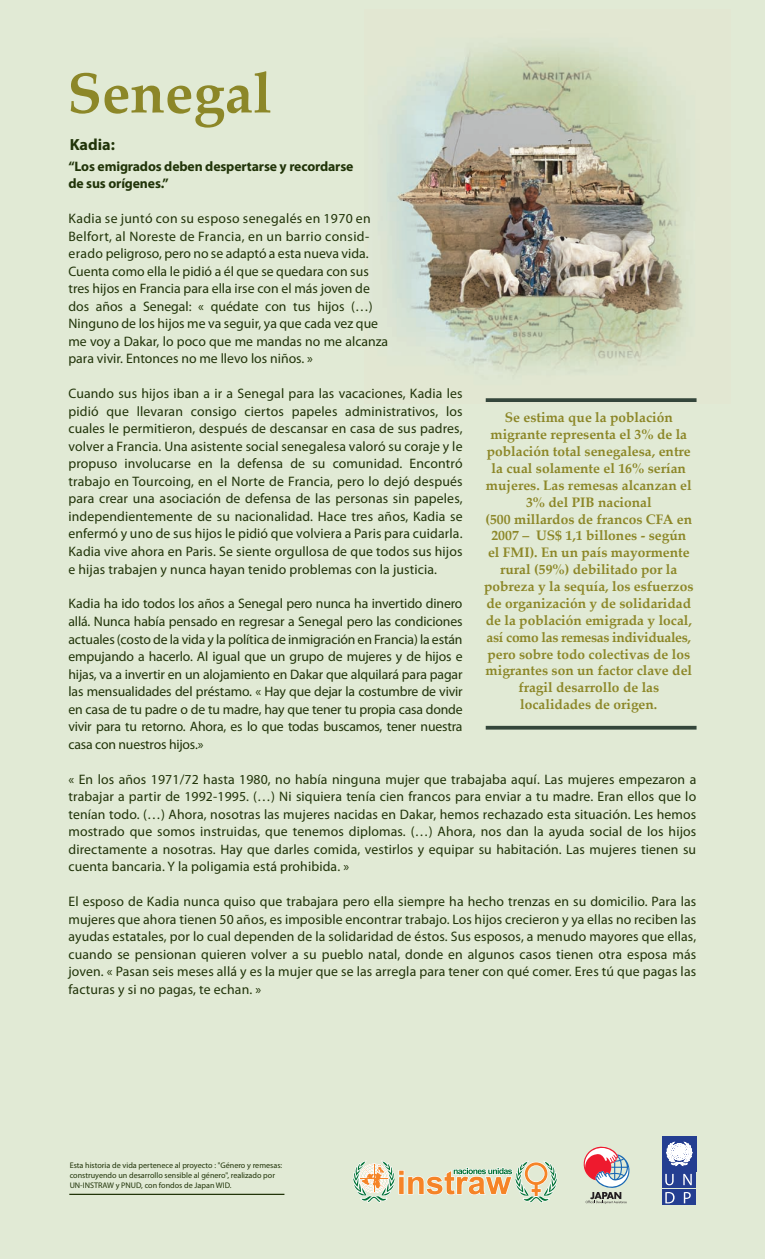
<style>
.page{position:relative;width:765px;height:1260px;background:#fff}
.page>*{position:absolute;margin:0;border:0;box-sizing:border-box;transform-origin:0 0}
.t1{font:700 56.62px "Palatino Linotype";color:#8c8728}
.t2{font:700 16.12px "Myriad Pro";color:#213409}
.t3{font:13.75px/17.5px "Myriad Pro";color:#213409;text-align:justify}
.t4{font:700 13.75px/16.9px "Palatino Linotype";color:#8c8728;text-align:center}
.t5{font:700 13.75px/17.5px "Myriad Pro";letter-spacing:-.01em;color:#213409}
.t6{font:8.12px/10px "Myriad Pro";color:#213409}
</style>
<div class="page">
<div style="left:0;top:0;width:765px;height:1259px;background:#e1ead5"></div>
<img style="left:386px;top:44px;width:300px;height:358px">
<svg style="left:486px;top:398px;width:211px;height:4px"></svg>
<svg style="left:486px;top:726px;width:211px;height:4px"></svg>
<div style="left:662px;top:1136px;width:34px;height:35px;background:#243e91"></div>
<div style="left:662px;top:1172px;width:16px;height:16px;background:#243e91"></div>
<div style="left:679px;top:1172px;width:17px;height:16px;background:#243e91"></div>
<div style="left:662px;top:1189px;width:16px;height:16px;background:#243e91"></div>
<div style="left:679px;top:1189px;width:17px;height:16px;background:#243e91"></div>
<svg style="left:665px;top:1192px;width:10px;height:11px"></svg>
<svg style="left:684px;top:1192px;width:7px;height:11px"></svg>
<svg style="left:665px;top:1141px;width:27px;height:44px"></svg>
<svg style="left:584px;top:1147px;width:45px;height:57px"></svg>
<svg style="left:353px;top:1160px;width:204px;height:43px"></svg>
<hr style="left:69px;top:1194px;width:215px;height:1px;background:#213409">
<h1 class="t1" style="left:67px;top:53px;width:206px">Senegal</h1>
<p class="t2" style="left:70px;top:134px;width:47px">Kadia:</p>
<p class="t5" style="left:68px;top:157px;width:287px">“Los emigrados deben despertarse y recordarse de sus orígenes.”</p>
<p class="t3" style="left:68px;top:210px;width:321px;text-align:left">Kadia se juntó con su esposo senegalés en 1970 en Belfort, al Noreste de Francia, en un barrio consid&shy;erado peligroso, pero no se adaptó a esta nueva vida.<br>Cuenta como ella le pidió a él que se quedara con sus tres hijos en Francia para ella irse con el más joven de dos años a Senegal: « quédate con tus hijos (…)<br>Ninguno de los hijos me va seguir, ya que cada vez que me voy a Dakar, lo poco que me mandas no me alcanza para vivir. Entonces no me llevo los niños. »</p>
<p class="t3" style="left:68px;top:385px;width:396px">Cuando sus hijos iban a ir a Senegal para las vacaciones, Kadia les pidió que llevaran consigo ciertos papeles administrativos, los cuales le permitieron, después de descansar en casa de sus padres, volver a Francia. Una asistente social senegalesa valoró su coraje y le propuso involucarse en la defensa de su comunidad. Encontró trabajo en Tourcoing, en el Norte de Francia, pero lo dejó después para crear una asociación de defensa de las personas sin papeles, independientemente de su nacionalidad. Hace tres años, Kadia se enfermó y uno de sus hijos le pidió que volviera a Paris para cuidarla.<br>Kadia vive ahora en Paris. Se siente orgullosa de que todos sus hijos e hijas trabajen y nunca hayan tenido problemas con la justicia.</p>
<p class="t3" style="left:68px;top:595px;width:396px">Kadia ha ido todos los años a Senegal pero nunca ha invertido dinero allá. Nunca había pensado en regresar a Senegal pero las condiciones actuales (costo de la vida y la política de inmigración en Francia) la están empujando a hacerlo. Al igual que un grupo de mujeres y de hijos e hijas, va a invertir en un alojamiento en Dakar que alquilará para pagar las mensualidades del préstamo. « Hay que dejar la costumbre de vivir en casa de tu padre o de tu madre, hay que tener tu propia casa donde vivir para tu retorno. Ahora, es lo que todas buscamos, tener nuestra casa con nuestros hijos.»</p>
<p class="t3" style="left:68px;top:770px;width:629px">« En los años 1971/72 hasta 1980, no había ninguna mujer que trabajaba aquí. Las mujeres empezaron a trabajar a partir de 1992-1995. (…) Ni siquiera tenía cien francos para enviar a tu madre. Eran ellos que lo tenían todo. (…) Ahora, nosotras las mujeres nacidas en Dakar, hemos rechazado esta situación. Les hemos mostrado que somos instruidas, que tenemos diplomas. (…) Ahora, nos dan la ayuda social de los hijos directamente a nosotras. Hay que darles comida, vestirlos y equipar su habitación. Las mujeres tienen su cuenta bancaria. Y la poligamia está prohibida. »</p>
<p class="t3" style="left:68px;top:892px;width:629px">El esposo de Kadia nunca quiso que trabajara pero ella siempre ha hecho trenzas en su domicilio. Para las mujeres que ahora tienen 50 años, es imposible encontrar trabajo. Los hijos crecieron y ya ellas no reciben las ayudas estatales, por lo cual dependen de la solidaridad de éstos. Sus esposos, a menudo mayores que ellas, cuando se pensionan quieren volver a su pueblo natal, donde en algunos casos tienen otra esposa más joven. « Pasan seis meses allá y es la mujer que se las arregla para tener con qué comer. Eres tú que pagas las facturas y si no pagas, te echan. »</p>
<p class="t4" style="left:484px;top:409px;width:211px">Se estima que la población migrante representa el 3% de la población total senegalesa, entre la cual solamente el 16% serían mujeres. Las remesas alcanzan el<br>3% del PIB nacional<br>(500 millardos de francos CFA en<br>2007 – US$ 1,1 billones - según el FMI). En un país mayormente rural (59%) debilitado por la pobreza y la sequía, los esfuerzos de organización y de solidaridad de la población emigrada y local, así como las remesas individuales, pero sobre todo colectivas de los migrantes son un factor clave del fragil desarrollo de las localidades de origen.</p>
<p class="t6" style="left:70px;top:1160px;width:214px">Esta historia de vida pertenece al proyecto : "Género y remesas: construyendo un desarrollo sensible al género", realizado por<br>UN-INSTRAW y PNUD, con fondos de Japan WID.</p>
</div>
